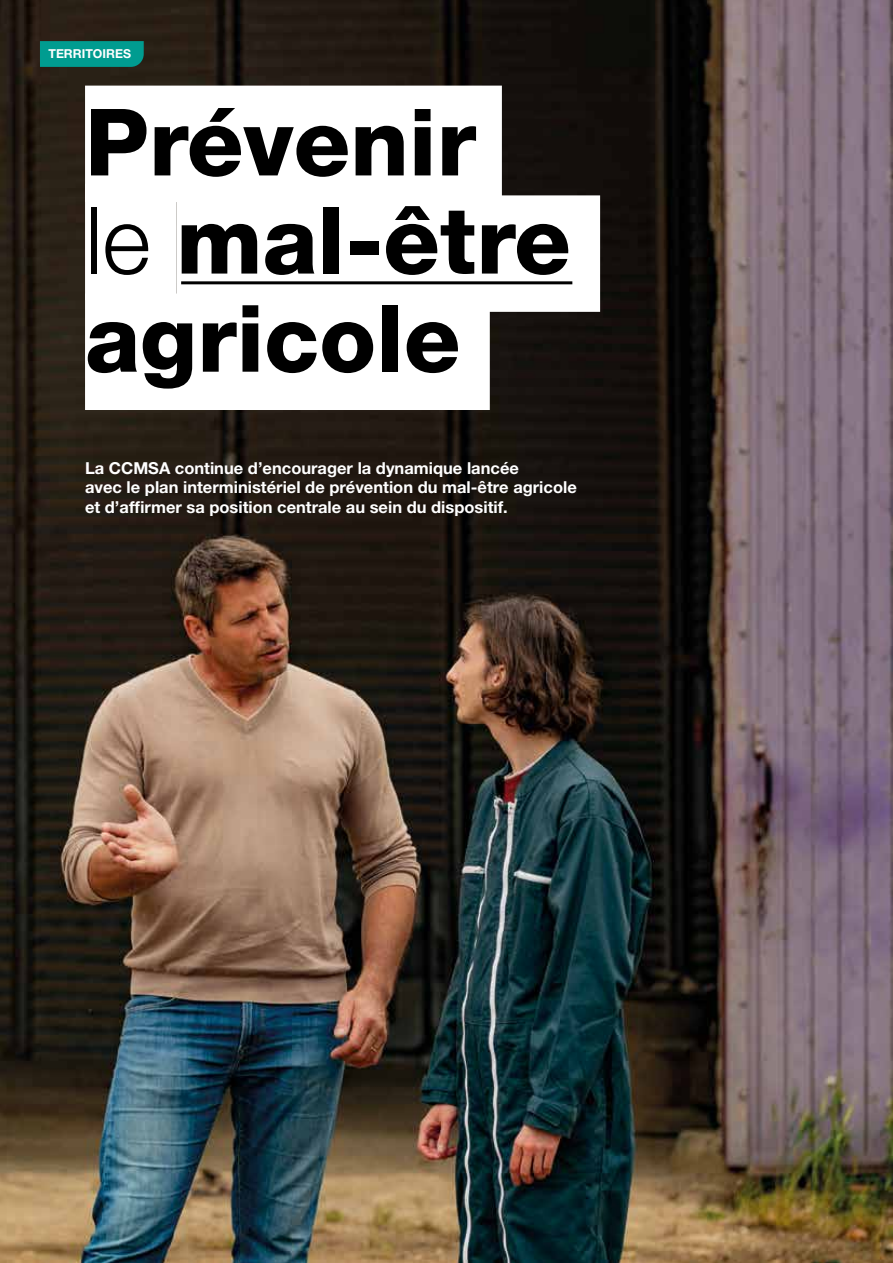
<style>
.page{position:relative;width:893px;height:1263px;background:#fff}
.page>*{position:absolute;margin:0;border:0;box-sizing:border-box;transform-origin:0 0}
.t1{font:800 93px/98.1px "Helvetica Neue LT Pro";color:#000}
.t2{font:700 16.5px/19.5px "Helvetica Neue LT Pro";color:#fff}
.t3{font:700 12.3px "Helvetica Neue LT Pro";color:#fff}
.s1{font-weight:300}
</style>
<div class="page">
<img style="left:0;top:0;width:893px;height:1263px">
<svg style="left:40px;top:41px;width:104px;height:26px;background:#00998d"></svg>
<div style="left:85px;top:86px;width:417px;height:116px;background:#fff"></div>
<div style="left:85px;top:184px;width:91px;height:116px;background:#fff"></div>
<div style="left:176px;top:195px;width:424px;height:117px;background:#fff"></div>
<div style="left:85px;top:294px;width:405px;height:116px;background:#fff"></div>
<hr style="left:181px;top:281px;width:391px;height:3px;background:#000">
<p class="t3" style="left:48px;top:46px;width:84px">TERRITOIRES</p>
<h1 class="t1" style="left:85px;top:93px;width:487px">Prévenir<br><span class="s1">le</span> mal-être agricole</h1>
<p class="t2" style="left:85px;top:458px;width:493px">La CCMSA continue d’encourager la dynamique lancée<br>avec le plan interministériel de prévention du mal-être agricole et d’affirmer sa position centrale au sein du dispositif.</p>
</div>
